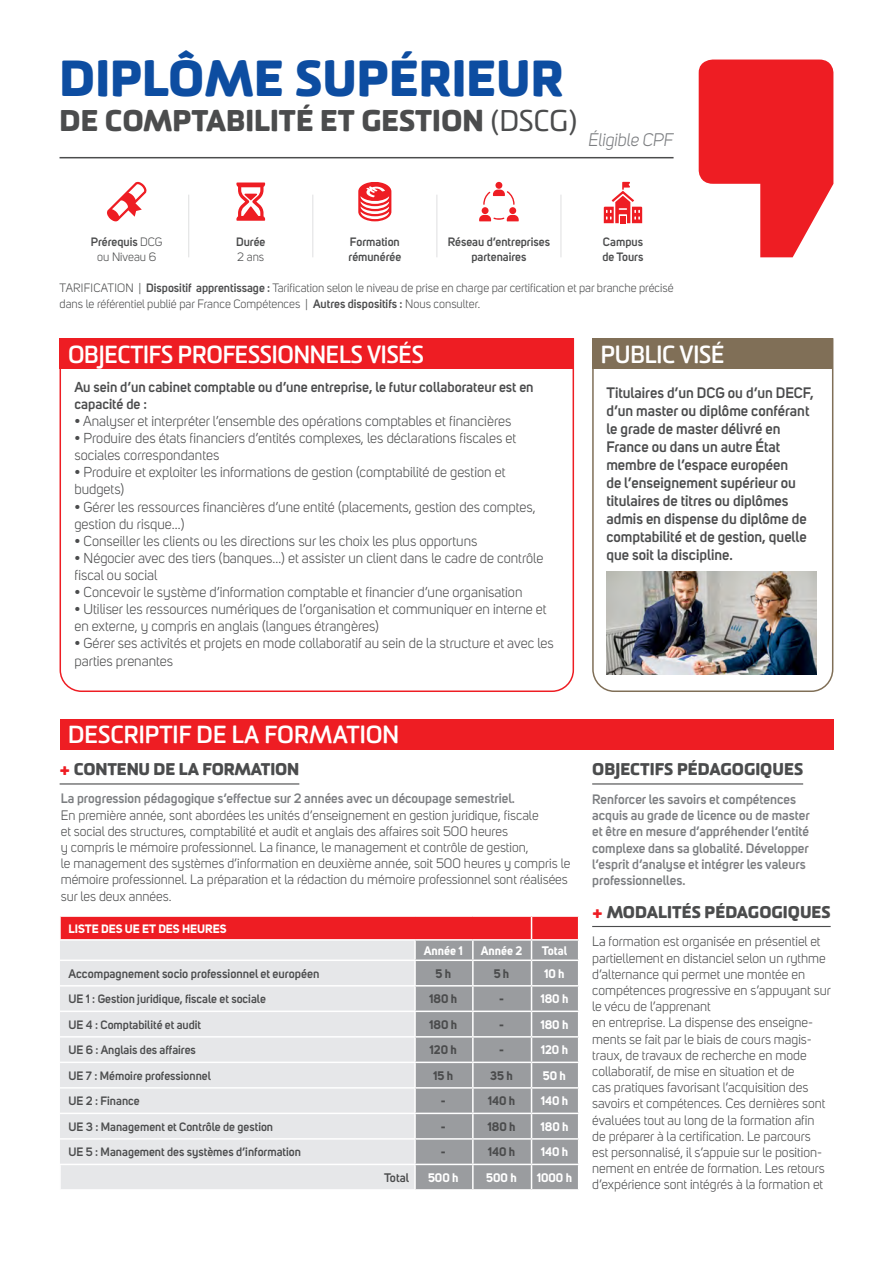
<style>
.page{position:relative;width:893px;height:1263px;background:#fff}
.page>*{position:absolute;margin:0;border:0;box-sizing:border-box;transform-origin:0 0}
.t1{font:800 49.2px "Sommet Rounded";color:#0d4da1}
.t2{font:800 29.1px "Sommet Rounded";color:#4b4c4d}
.t3{font:700 24px "Sommet Rounded";letter-spacing:-.01em;color:#fff}
.t4{font:italic 18px "Uni Sans";letter-spacing:-.01em;color:#7c7e81}
.Style_de_paragraphe_1{font:800 16.5px "Sommet Rounded";color:#4b4c4d}
.t5{font:600 15px/18px "Uni Sans";color:#4b4c4d}
.t6{font:14.25px/17.1px "Uni Sans";color:#4b4c4d}
.t7{font:600 14.25px/17.1px "Uni Sans";color:#4b4c4d}
.t8{font:13.5px/16.2px "Uni Sans";color:#4b4c4d}
.t9{font:600 13.5px/16.2px "Uni Sans";color:#7c7e81}
.t10{font:700 12.3px "Uni Sans";color:#fff}
.t11{font:600 12.3px "Uni Sans";color:#4b4c4d}
.t12{font:700 12.3px "Uni Sans";color:#4b4c4d}
.t13{font:600 12px/14.4px "Uni Sans";color:#4b4c4d;text-align:center}
.t14{font:12px/14.4px "Uni Sans";color:#4b4c4d;text-align:center}
.t15{font:700 12px "Uni Sans";color:#fff}
.s1{font-weight:400}
.s2{font-weight:600}
.s3{color:#ee1d23}
.s4{font-weight:600;color:#7c7e81}
</style>
<div class="page">
<svg style="left:699px;top:60px;width:134px;height:197px"></svg>
<svg style="left:107px;top:182px;width:40px;height:39px"></svg>
<svg style="left:358px;top:182px;width:33px;height:39px"></svg>
<div style="left:495px;top:182px;width:7px;height:7px;background:#ee1d23;border-radius:50%"></div>
<svg style="left:483px;top:190px;width:32px;height:15px"></svg>
<div style="left:482px;top:207px;width:7px;height:7px;background:#ee1d23;border-radius:50%"></div>
<div style="left:509px;top:207px;width:7px;height:7px;background:#ee1d23;border-radius:50%"></div>
<svg style="left:479px;top:215px;width:40px;height:6px"></svg>
<svg style="left:236px;top:182px;width:29px;height:39px"></svg>
<hr style="left:188px;top:195px;width:1px;height:62px;background:#7c7e81">
<hr style="left:312px;top:195px;width:1px;height:62px;background:#7c7e81">
<hr style="left:436px;top:195px;width:1px;height:62px;background:#7c7e81">
<hr style="left:561px;top:195px;width:1px;height:62px;background:#7c7e81">
<svg style="left:604px;top:182px;width:38px;height:41px"></svg>
<hr style="left:60px;top:783px;width:239px;height:1px;background:#4b4c4d">
<hr style="left:60px;top:157px;width:614px;height:1px;background:#4b4c4d">
<div style="left:60px;top:719px;width:773px;height:31px;background:#ee1d23"></div>
<hr style="left:592px;top:783px;width:211px;height:1px;background:#4b4c4d">
<hr style="left:592px;top:926px;width:239px;height:1px;background:#4b4c4d">
<svg style="left:60px;top:916px;width:519px;height:274px;background:#d4c4c6"></svg>
<svg style="left:592px;top:338px;width:242px;height:354px"></svg>
<div style="left:592px;top:338px;width:241px;height:31px;background:#806f57"></div>
<svg style="left:59px;top:338px;width:516px;height:354px"></svg>
<div style="left:60px;top:338px;width:514px;height:31px;background:#ee1d23"></div>
<img style="left:606px;top:572px;width:210px;height:102px">
<p class="t1" style="left:60px;top:46px;width:506px">DIPLÔME SUPÉRIEUR</p>
<p class="t2" style="left:60px;top:101px;width:519px">DE COMPTABILITÉ ET GESTION <span class="s1">(DSCG)</span></p>
<p class="t4" style="left:588px;top:129px;width:87px">Éligible CPF</p>
<p class="t14" style="left:91px;top:235px;width:73px"><span class="s2">Prérequis</span> DCG ou Niveau 6</p>
<p class="t13" style="left:350px;top:235px;width:51px">Formation</p>
<p class="t13" style="left:236px;top:235px;width:31px">Durée</p>
<p class="t14" style="left:237px;top:249px;width:28px">2 ans</p>
<p class="t13" style="left:448px;top:235px;width:104px">Réseau d’entreprises partenaires</p>
<p class="t13" style="left:603px;top:235px;width:42px">Campus</p>
<p class="t13" style="left:602px;top:249px;width:42px">de Tours</p>
<p class="t14" style="left:60px;top:280px;width:615px;line-height:15.8px;text-align:left">TARIFICATION | <span class="s2">Dispositif apprentissage :</span> Tarification selon le niveau de prise en charge par certification et par branche précisé dans le référentiel publié par France Compétences | <span class="s2">Autres dispositifs :</span> Nous consulter.</p>
<p class="t13" style="left:348px;top:249px;width:54px">rémunérée</p>
<p class="t3" style="left:68px;top:339px;width:357px">OBJECTIFS PROFESSIONNELS VISÉS</p>
<p class="t7" style="left:74px;top:378px;width:461px">Au sein d’un cabinet comptable ou d’une entreprise, le futur collaborateur est en capacité de :</p>
<p class="t6" style="left:74px;top:413px;width:438px">• Analyser et interpréter l’ensemble des opérations comptables et financières</p>
<p class="t6" style="left:74px;top:430px;width:443px">• Produire des états financiers d’entités complexes, les déclarations fiscales et sociales correspondantes</p>
<p class="t6" style="left:74px;top:464px;width:433px">• Produire et exploiter les informations de gestion (comptabilité de gestion et budgets)</p>
<p class="t6" style="left:74px;top:498px;width:463px">• Gérer les ressources financières d’une entité (placements, gestion des comptes, gestion du risque…)</p>
<p class="t6" style="left:74px;top:532px;width:404px">• Conseiller les clients ou les directions sur les choix les plus opportuns</p>
<p class="t6" style="left:74px;top:549px;width:471px">• Négocier avec des tiers (banques…) et assister un client dans le cadre de contrôle fiscal ou social</p>
<p class="t6" style="left:74px;top:584px;width:450px">• Concevoir le système d’information comptable et financier d’une organisation</p>
<p class="t6" style="left:74px;top:601px;width:474px">• Utiliser les ressources numériques de l’organisation et communiquer en interne et en externe, y compris en anglais (langues étrangères)</p>
<p class="t6" style="left:74px;top:635px;width:481px">• Gérer ses activités et projets en mode collaboratif au sein de la structure et avec les parties prenantes</p>
<p class="t3" style="left:601px;top:339px;width:125px">PUBLIC VISÉ</p>
<p class="t5" style="left:606px;top:383px;width:209px">Titulaires d’un DCG ou d’un DECF, d’un master ou diplôme conférant le grade de master délivré en<br>France ou dans un autre État membre de l’espace européen<br>de l’enseignement supérieur ou titulaires de titres ou diplômes admis en dispense du diplôme de comptabilité et de gestion, quelle que soit la discipline.</p>
<p class="t3" style="left:68px;top:720px;width:333px">DESCRIPTIF DE LA FORMATION</p>
<p class="Style_de_paragraphe_1" style="left:60px;top:758px;width:241px"><span class="s3">+</span> CONTENU DE LA FORMATION</p>
<p class="t8" style="left:61px;top:791px;width:511px"><span class="s4">La progression pédagogique s’effectue sur 2 années avec un découpage semestriel.<br></span>En première année, sont abordées les unités d’enseignement en gestion juridique, fiscale<br>et social des structures, comptabilité et audit et anglais des affaires soit 500 heures<br>y compris le mémoire professionnel. La finance, le management et contrôle de gestion,<br>le management des systèmes d’information en deuxième année, soit 500 heures y compris le mémoire professionnel. La préparation et la rédaction du mémoire professionnel sont réalisées sur les deux années.</p>
<p class="t15" style="left:68px;top:921px;width:160px">LISTE DES UE ET DES HEURES</p>
<p class="t10" style="left:424px;top:943px;width:41px">Année 1</p>
<p class="t10" style="left:481px;top:943px;width:43px">Année 2</p>
<p class="t10" style="left:542px;top:943px;width:27px">Total</p>
<p class="t11" style="left:68px;top:966px;width:253px">Accompagnement socio professionnel et européen</p>
<p class="t12" style="left:435px;top:966px;width:17px">5 h</p>
<p class="t12" style="left:494px;top:966px;width:17px">5 h</p>
<p class="t10" style="left:544px;top:966px;width:22px">10 h</p>
<p class="t13" style="left:68px;top:992px;width:199px">UE 1 : Gestion juridique, fiscale et sociale</p>
<p class="t12" style="left:429px;top:991px;width:30px">180 h</p>
<p class="t12" style="left:499px;top:991px;width:6px">-</p>
<p class="t10" style="left:540px;top:991px;width:30px">180 h</p>
<p class="t13" style="left:68px;top:1017px;width:134px">UE 4 : Comptabilité et audit</p>
<p class="t12" style="left:429px;top:1017px;width:30px">180 h</p>
<p class="t12" style="left:499px;top:1017px;width:6px">-</p>
<p class="t10" style="left:540px;top:1017px;width:30px">180 h</p>
<p class="t13" style="left:68px;top:1043px;width:129px">UE 6 : Anglais des affaires</p>
<p class="t12" style="left:430px;top:1042px;width:29px">120 h</p>
<p class="t12" style="left:499px;top:1042px;width:6px">-</p>
<p class="t10" style="left:541px;top:1042px;width:29px">120 h</p>
<p class="t13" style="left:68px;top:1068px;width:144px">UE 7 : Mémoire professionnel</p>
<p class="t12" style="left:433px;top:1068px;width:22px">15 h</p>
<p class="t12" style="left:490px;top:1068px;width:24px">35 h</p>
<p class="t10" style="left:543px;top:1068px;width:25px">50 h</p>
<p class="t13" style="left:68px;top:1094px;width:73px">UE 2 : Finance</p>
<p class="t12" style="left:441px;top:1093px;width:6px">-</p>
<p class="t12" style="left:488px;top:1093px;width:29px">140 h</p>
<p class="t10" style="left:541px;top:1093px;width:29px">140 h</p>
<p class="t13" style="left:68px;top:1119px;width:206px">UE 3 : Management et Contrôle de gestion</p>
<p class="t12" style="left:441px;top:1119px;width:6px">-</p>
<p class="t12" style="left:487px;top:1119px;width:30px">180 h</p>
<p class="t10" style="left:540px;top:1119px;width:30px">180 h</p>
<p class="t13" style="left:68px;top:1145px;width:234px">UE 5 : Management des systèmes d’information</p>
<p class="t12" style="left:441px;top:1144px;width:6px">-</p>
<p class="t12" style="left:488px;top:1144px;width:29px">140 h</p>
<p class="t10" style="left:541px;top:1144px;width:29px">140 h</p>
<p class="t11" style="left:384px;top:1170px;width:26px">Total</p>
<p class="t10" style="left:428px;top:1170px;width:32px">500 h</p>
<p class="t10" style="left:486px;top:1170px;width:32px">500 h</p>
<p class="t10" style="left:537px;top:1170px;width:37px">1000 h</p>
<p class="Style_de_paragraphe_1" style="left:592px;top:758px;width:212px">OBJECTIFS PÉDAGOGIQUES</p>
<p class="t9" style="left:592px;top:791px;width:219px">Renforcer les savoirs et compétences acquis au grade de licence ou de master et être en mesure d’appréhender l’entité complexe dans sa globalité. Développer l’esprit d’analyse et intégrer les valeurs professionnelles.</p>
<p class="Style_de_paragraphe_1" style="left:592px;top:900px;width:240px"><span class="s3">+</span> MODALITÉS PÉDAGOGIQUES</p>
<p class="t8" style="left:592px;top:934px;width:240px">La formation est organisée en présentiel et partiellement en distanciel selon un rythme d’alternance qui permet une montée en compétences progressive en s’appuyant sur le vécu de l’apprenant<br>en entreprise. La dispense des enseigne&shy;ments se fait par le biais de cours magis&shy;traux, de travaux de recherche en mode collaboratif, de mise en situation et de<br>cas pratiques favorisant l’acquisition des savoirs et compétences. Ces dernières sont évaluées tout au long de la formation afin de préparer à la certification. Le parcours<br>est personnalisé, il s’appuie sur le position&shy;nement en entrée de formation. Les retours d’expérience sont intégrés à la formation et</p>
</div>
